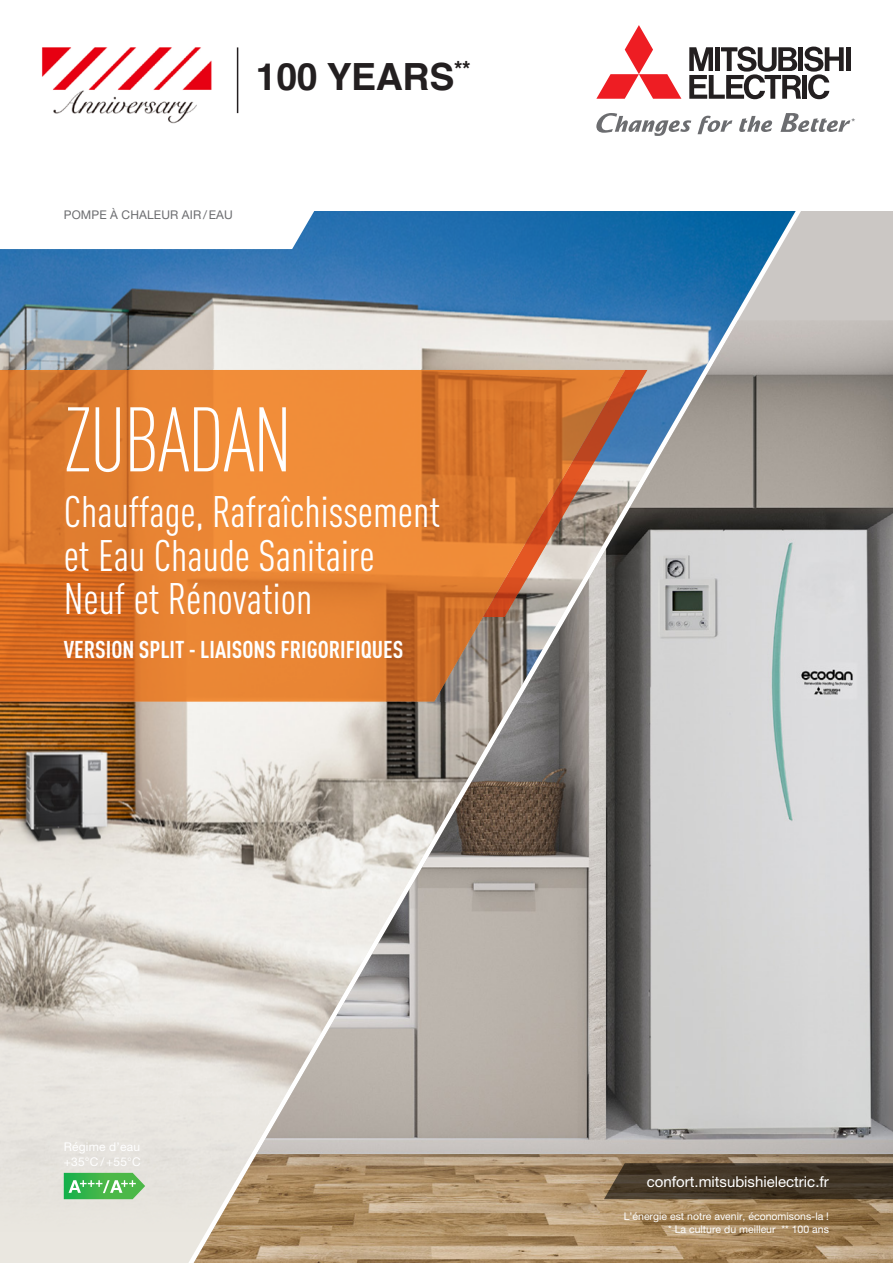
<style>
.page{position:relative;width:893px;height:1263px;background:#fff}
.page>*{position:absolute;margin:0;border:0;box-sizing:border-box;transform-origin:0 0}
.t1{font:300 90px "DIN Cond";letter-spacing:-.02em;color:#fff}
.t2{font:43.5px/43.5px "DIN Cond";color:#fff}
.t3{font:700 37.5px "Helvetica";letter-spacing:-.01em;color:#231f20}
.t4{font:700 24px "DIN Cond";color:#fff}
.t5{font:15px "Helvetica Neue LT Pro";color:#fff}
.Titre_schéma{font:12px "Helvetica Neue LT Pro";letter-spacing:.015em;color:#fff}
.t6{font:12px "Helvetica Neue LT Pro";letter-spacing:.01em;color:#6c6d70}
.t7{font:10.8px "Helvetica Neue LT Pro";color:#6c6d70}
.t8{font:10.5px "Helvetica Neue LT Pro";color:#fff}
</style>
<div class="page">
<img style="left:0;top:249px;width:194px;height:984px">
<svg style="left:194px;top:211px;width:699px;height:109px;background:#5087b3"></svg>
<img style="left:194px;top:320px;width:699px;height:943px">
<svg style="left:604px;top:1163px;width:289px;height:36px;background:#453828"></svg>
<svg style="left:64px;top:1173px;width:81px;height:26px;background:#60c169"></svg>
<svg style="left:194px;top:211px;width:136px;height:38px"></svg>
<svg style="left:626px;top:370px;width:21px;height:247px;background:#6b707b"></svg>
<svg style="left:0;top:370px;width:626px;height:332px;background:#d67f3b"></svg>
<svg style="left:596px;top:25px;width:85px;height:74px"></svg>
<hr style="left:846px;top:47px;width:4px;height:24px;background:#231f20">
<svg style="left:689px;top:47px;width:155px;height:52px"></svg>
<svg style="left:698px;top:116px;width:34px;height:18px"></svg>
<svg style="left:780px;top:113px;width:70px;height:19px"></svg>
<svg style="left:596px;top:113px;width:95px;height:23px"></svg>
<svg style="left:739px;top:116px;width:33px;height:16px"></svg>
<img style="left:42px;top:47px;width:170px;height:77px">
<hr style="left:237px;top:47px;width:1px;height:66px;background:#231f20">
<p class="t3" style="left:256px;top:46px;width:216px">100 YEARS<sup>**</sup></p>
<p class="t6" style="left:64px;top:208px;width:170px">POMPE À CHALEUR AIR/EAU</p>
<p class="t1" style="left:64px;top:388px;width:230px">ZUBADAN</p>
<p class="t2" style="left:64px;top:490px;width:378px">Chauffage, Rafraîchissement et Eau Chaude Sanitaire</p>
<p class="t2" style="left:64px;top:577px;width:250px">Neuf et Rénovation</p>
<p class="t4" style="left:64px;top:635px;width:341px">VERSION SPLIT - LIAISONS FRIGORIFIQUES</p>
<p class="t7" style="left:851px;top:116px;width:5px">*</p>
<p class="Titre_schéma" style="left:64px;top:1140px;width:78px">Régime d’eau</p>
<p class="Titre_schéma" style="left:64px;top:1154px;width:79px">+35°C / +55°C</p>
<p class="t5" style="left:647px;top:1172px;width:184px">confort.mitsubishielectric.fr</p>
<p class="t8" style="left:624px;top:1210px;width:207px">L’énergie est notre avenir, économisons-la !</p>
<p class="t8" style="left:668px;top:1223px;width:162px">* La culture du meilleur ** 100 ans</p>
</div>
